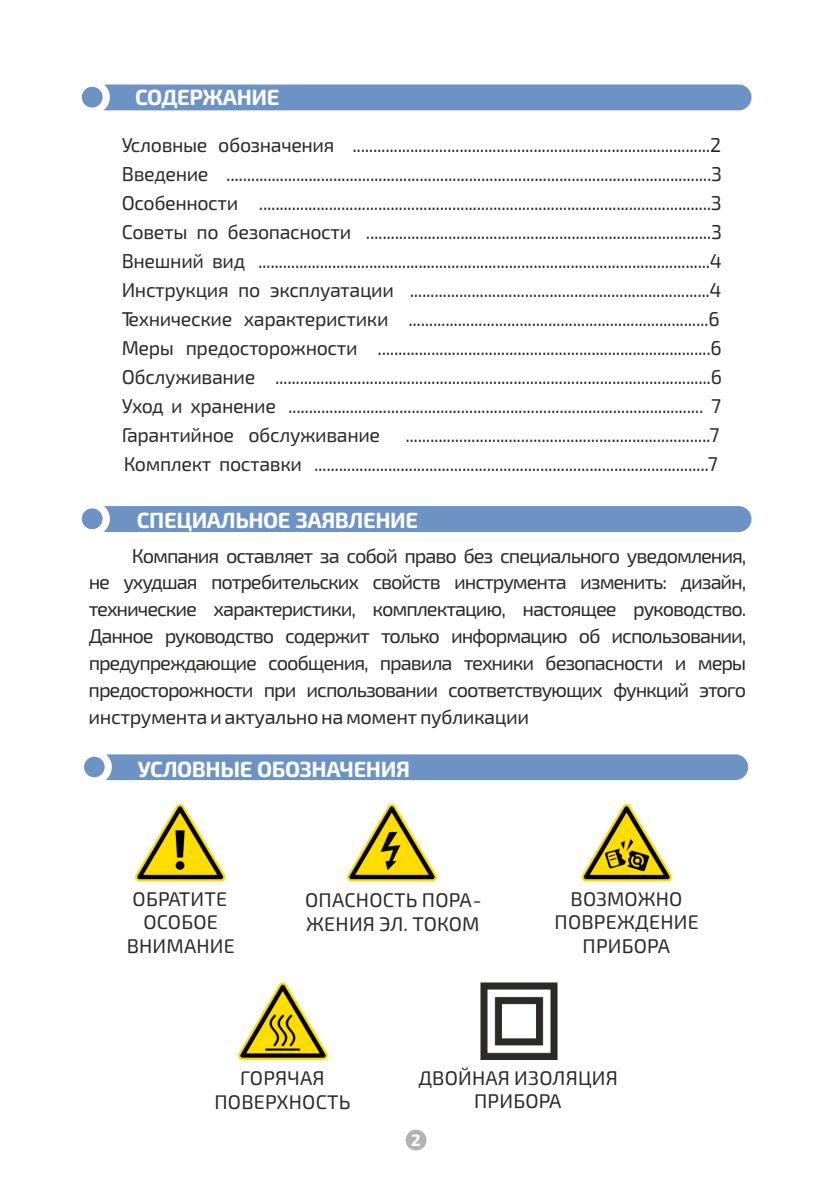
<style>
.page{position:relative;width:840px;height:1191px;background:#fff}
.page>*{position:absolute;margin:0;border:0;box-sizing:border-box;transform-origin:0 0}
.t1{font:700 22px "Exo 2.0";letter-spacing:-.02em;color:#fefefe}
.t2{font:20px/29px "Exo 2.0";letter-spacing:-.02em;color:#2b2a29}
.t3{font:19.8px/23.8px "Exo 2.0";letter-spacing:.01em;color:#2b2a29;text-align:center}
.t4{font:700 16.4px "Exo 2.0";color:#fefefe}
</style>
<div class="page">
<div style="left:82px;top:506px;width:669px;height:26px;background:#6d93c5"></div>
<div style="left:82px;top:84px;width:669px;height:26px;background:#6d93c5"></div>
<img style="left:136px;top:804px;width:89px;height:78px">
<img style="left:238px;top:982px;width:89px;height:77px">
<img style="left:480px;top:982px;width:77px;height:77px">
<img style="left:347px;top:804px;width:89px;height:78px">
<img style="left:581px;top:804px;width:90px;height:78px">
<div style="left:84px;top:754px;width:663px;height:26px;background:#6d93c5"></div>
<div style="left:405px;top:1129px;width:21px;height:21px;background:#b2b3b3;border-radius:50%"></div>
<p class="t1" style="left:135px;top:90px;width:146px">СОДЕРЖАНИЕ</p>
<p class="t2" style="left:122px;top:132px;width:601px">Условные обозначения .......................................................................................2<br>Введение ......................................................................................................................3<br>Особенности ..............................................................................................................3<br>Советы по безопасности ....................................................................................3<br>Внешний вид ..............................................................................................................4<br>Инструкция по эксплуатации .........................................................................4<br>Технические характеристики .........................................................................6<br>Меры предосторожности .................................................................................6<br>Обслуживание ..........................................................................................................6<br>Уход и хранение ..................................................................................................... 7<br>Гарантийное обслуживание</p>
<p class="t2" style="left:124px;top:422px;width:597px;text-align:right">..........................................................................7<br>Комплект поставки ................................................................................................7</p>
<p class="t1" style="left:137px;top:513px;width:283px">СПЕЦИАЛЬНОЕ ЗАЯВЛЕНИЕ</p>
<p class="t2" style="left:89px;top:544px;width:659px;line-height:26.8px;text-align:justify;text-indent:43px">Компания оставляет за собой право без специального уведомления, не ухудшая потребительских свойств инструмента изменить: дизайн, технические характеристики, комплектацию, настоящее руководство.<br>Данное руководство содержит только информацию об использовании, предупреждающие сообщения, правила техники безопасности и меры предосторожности при использовании соответствующих функций этого инструмента и актуально на момент публикации</p>
<p class="t1" style="left:138px;top:761px;width:273px">УСЛОВНЫЕ ОБОЗНАЧЕНИЯ</p>
<p class="t3" style="left:127px;top:889px;width:110px">ОБРАТИТЕ<br>ОСОБОЕ<br>ВНИМАНИЕ</p>
<p class="t3" style="left:305px;top:890px;width:178px;text-align:left">ОПАСНОСТЬ ПОРА-<br>ЖЕНИЯ ЭЛ. ТОКОМ</p>
<p class="t3" style="left:554px;top:889px;width:145px">ВОЗМОЖНО<br>ПОВРЕЖДЕНИЕ<br>ПРИБОРА</p>
<p class="t3" style="left:214px;top:1068px;width:137px">ГОРЯЧАЯ<br>ПОВЕРХНОСТЬ</p>
<p class="t3" style="left:418px;top:1067px;width:201px">ДВОЙНАЯ ИЗОЛЯЦИЯ<br>ПРИБОРА</p>
<p class="t4" style="left:411px;top:1134px;width:11px">2</p>
</div>
